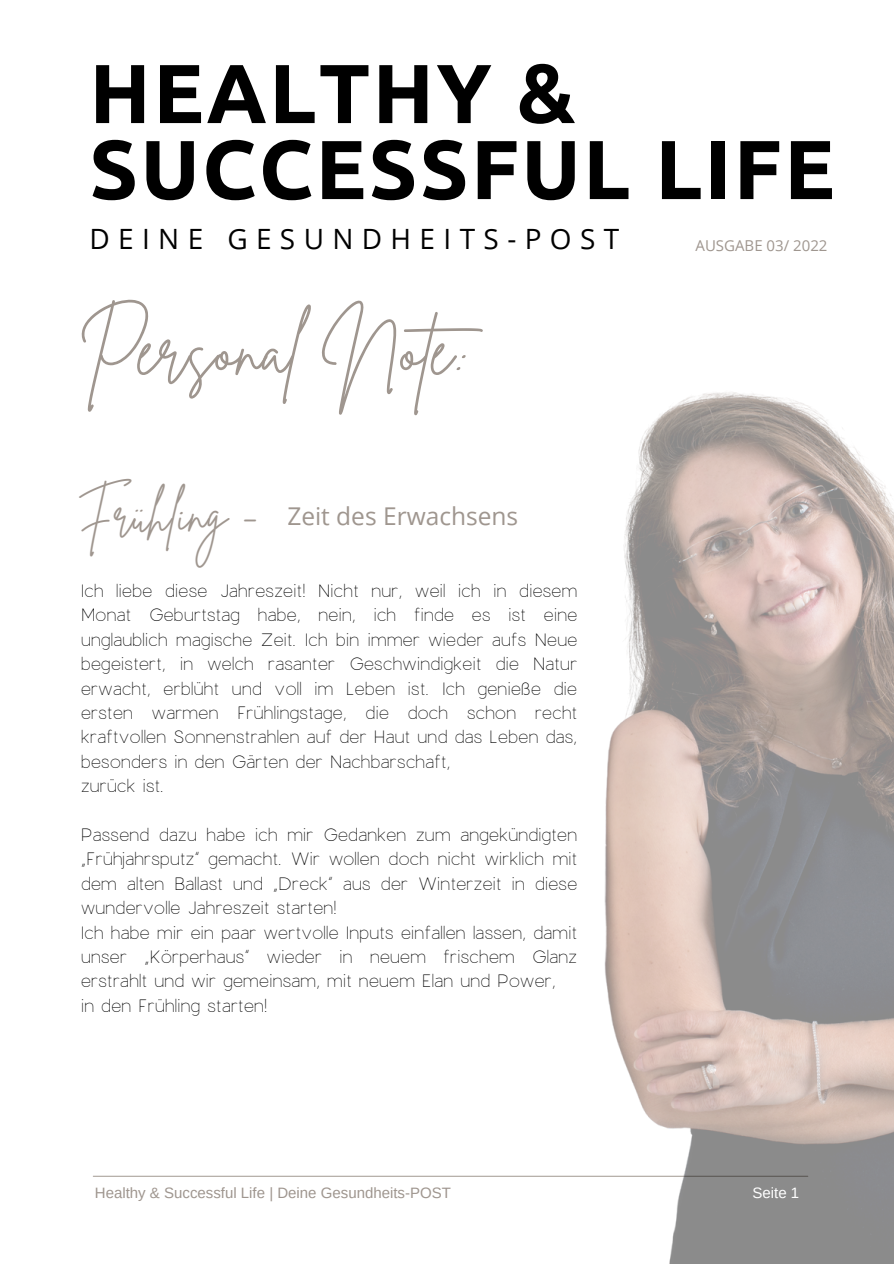
<style>
.page{position:relative;width:894px;height:1264px;background:#fff}
.page>*{position:absolute;margin:0;border:0;box-sizing:border-box;transform-origin:0 0}
.t1{font:700 83.55px "Ubuntu";letter-spacing:.03em;color:#000}
.t2{font:70.35px "Brittany Signature";color:#9f968f}
.t3{font:47.85px "Brittany Signature";color:#9f968f}
.t4{font:27.9px "Open Sans";letter-spacing:.3em;color:#000}
.t5{font:24.45px "Open Sans";color:#9f968f}
.t6{font:100 17.55px/24.5px "Charlevoix Pro";color:#000;text-align:justify}
.t7{font:15px "Arimo";color:#9f968f}
.t8{font:15px "Open Sans";color:#9f968f}
.t9{font:15px "Arimo";color:#fff}
</style>
<div class="page">
<hr style="left:93px;top:1175px;width:714px;height:1px;background:#9f968f">
<img style="left:589px;top:392px;width:304px;height:871px">
<p class="t1" style="left:89px;top:45px;width:487px">HEALTHY &amp;</p>
<p class="t1" style="left:89px;top:121px;width:746px">SUCCESSFUL LIFE</p>
<p class="t4" style="left:89px;top:219px;width:531px">DEINE GESUNDHEITS-POST</p>
<p class="t8" style="left:695px;top:235px;width:133px">AUSGABE 03/ 2022</p>
<p class="t2" style="left:77px;top:304px;width:426px">Personal Note:</p>
<p class="t3" style="left:77px;top:483px;width:183px">Frühling -</p>
<p class="t5" style="left:287px;top:499px;width:232px">Zeit des Erwachsens</p>
<p class="t6" style="left:81px;top:578px;width:498px">Ich liebe diese Jahreszeit! Nicht nur, weil ich in diesem Monat Geburtstag habe, nein, ich finde es ist eine unglaublich magische Zeit. Ich bin immer wieder aufs Neue begeistert, in welch rasanter Geschwindigkeit die Natur erwacht, erblüht und voll im Leben ist. Ich genieße die ersten warmen Frühlingstage, die doch schon recht kraftvollen Sonnenstrahlen auf der Haut und das Leben das, besonders in den Gärten der Nachbarschaft,</p>
<p class="t6" style="left:81px;top:773px;width:85px">zurück ist.</p>
<p class="t6" style="left:81px;top:821px;width:498px">Passend dazu habe ich mir Gedanken zum angekündigten „Frühjahrsputz“ gemacht. Wir wollen doch nicht wirklich mit dem alten Ballast und „Dreck“ aus der Winterzeit in diese wundervolle Jahreszeit starten!</p>
<p class="t6" style="left:81px;top:919px;width:498px">Ich habe mir ein paar wertvolle Inputs einfallen lassen, damit unser „Körperhaus“ wieder in neuem frischem Glanz erstrahlt und wir gemeinsam, mit neuem Elan und Power,</p>
<p class="t6" style="left:81px;top:992px;width:188px">in den Frühling starten!</p>
<p class="t7" style="left:95px;top:1183px;width:357px">Healthy &amp; Successful Life | Deine Gesundheits-POST</p>
<p class="t9" style="left:752px;top:1183px;width:48px">Seite 1</p>
</div>
